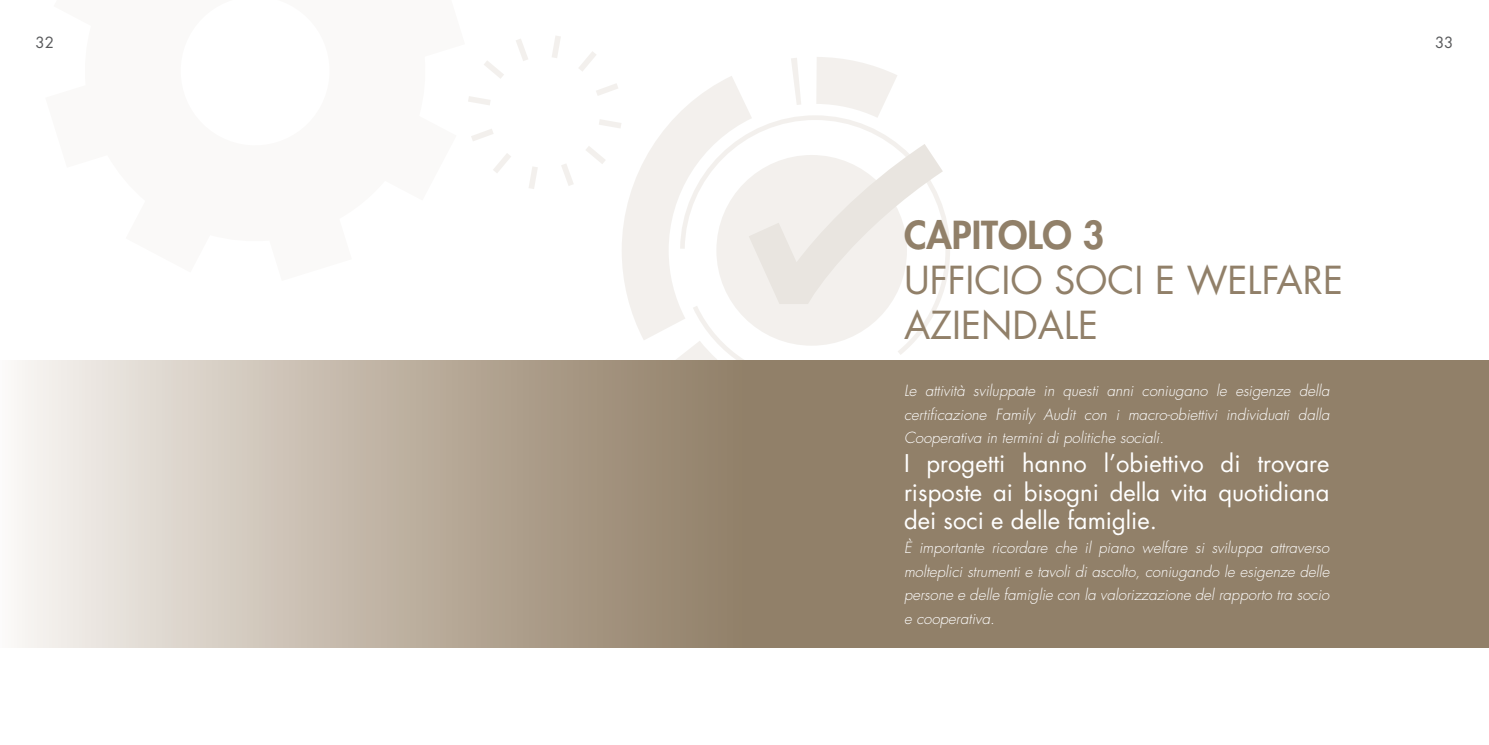
<style>
.page{position:relative;width:1489px;height:745px;background:#fff}
.page>*{position:absolute;margin:0;border:0;box-sizing:border-box;transform-origin:0 0}
.t1{font:37.5px/45px "Futura Std";color:#918069}
.t2{font:800 37.5px "Futura Std";color:#918069}
.t3{font:23.75px/28.5px "Futura Std";color:#fff;text-align:justify}
.t4{font:italic 300 15px/23.8px "Futura Std";color:#fff;text-align:justify}
.t5{font:15px "Futura Std";color:#58595b}
</style>
<div class="page">
<svg style="left:529px;top:167px;width:9px;height:22px"></svg>
<svg style="left:516px;top:39px;width:12px;height:22px"></svg>
<svg style="left:484px;top:61px;width:20px;height:18px"></svg>
<svg style="left:468px;top:96px;width:22px;height:9px"></svg>
<svg style="left:471px;top:129px;width:22px;height:12px"></svg>
<svg style="left:493px;top:153px;width:18px;height:20px"></svg>
<svg style="left:942px;top:170px;width:8px;height:125px"></svg>
<svg style="left:552px;top:36px;width:390px;height:324px"></svg>
<div style="left:744px;top:360px;width:744px;height:287px;background:#918069"></div>
<div style="left:0;top:360px;width:744px;height:287px;background:linear-gradient(to right,#f7f4f1,#8f7b62)"></div>
<p class="t5" style="left:35px;top:33px;width:20px">32</p>
<p class="t5" style="left:1434px;top:33px;width:20px">33</p>
<h1 class="t2" style="left:904px;top:211px;width:202px">CAPITOLO 3</h1>
<h1 class="t1" style="left:904px;top:258px;width:440px">UFFICIO SOCI E WELFARE<br>AZIENDALE</h1>
<p class="t4" style="left:904px;top:379px;width:427px">Le attività sviluppate in questi anni coniugano le esigenze della certificazione Family Audit con i macro-obiettivi individuati dalla Cooperativa in termini di politiche sociali.</p>
<h2 class="t3" style="left:904px;top:449px;width:427px">I progetti hanno l’obiettivo di trovare risposte ai bisogni della vita quotidiana dei soci e delle famiglie.</h2>
<p class="t4" style="left:904px;top:535px;width:427px">È importante ricordare che il piano welfare si sviluppa attraverso molteplici strumenti e tavoli di ascolto, coniugando le esigenze delle persone e delle famiglie con la valorizzazione del rapporto tra socio e cooperativa.</p>
</div>
